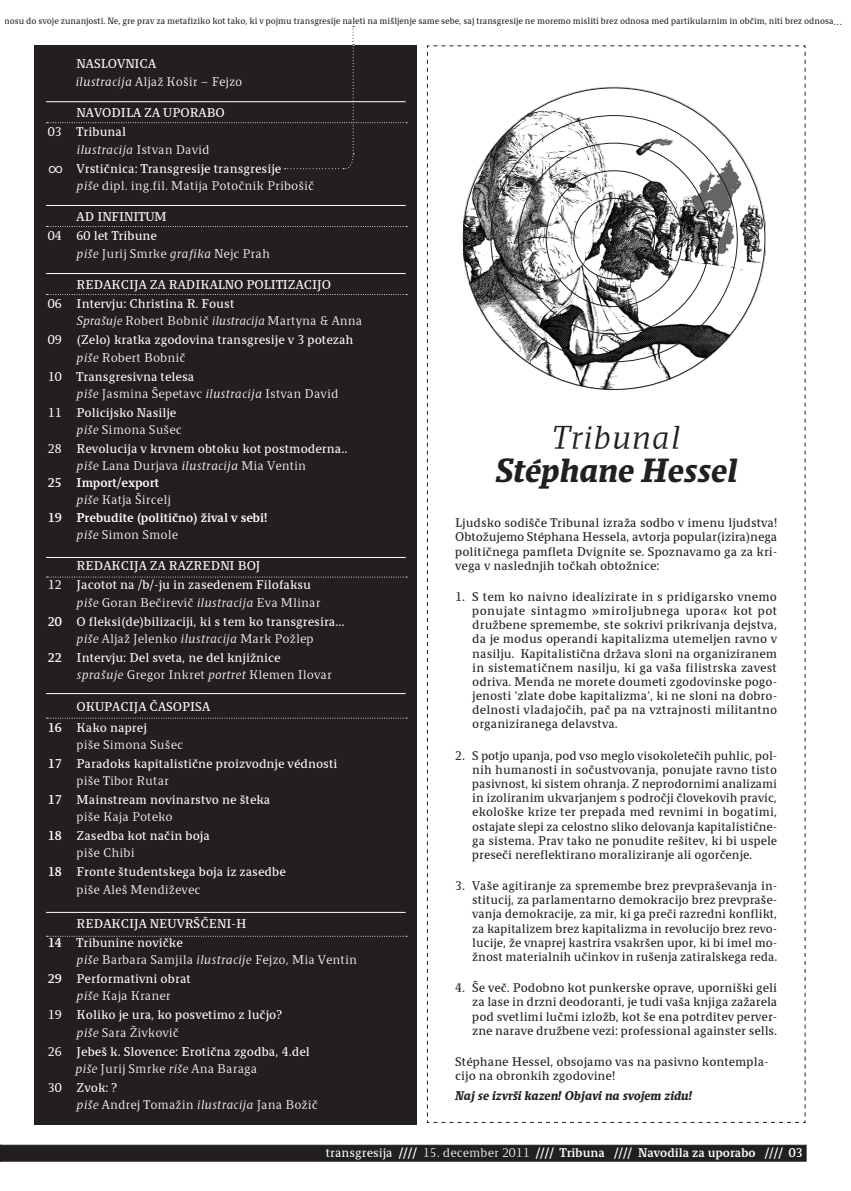
<style>
.page{position:relative;width:851px;height:1191px;background:#fff}
.page>*{position:absolute;margin:0;border:0;box-sizing:border-box;transform-origin:0 0}
.t1{font:italic 900 30px "Tribunal";color:#231f20}
.t2{font:italic 300 30px "Tribunal";color:#231f20}
.t3{font:11.5px/17.2px "Tribunal";color:#fff}
.t4{font:300 11.5px/17.2px "Tribunal";color:#fff}
.t5{font:700 11.5px/17.2px "Tribunal";color:#fff}
.t6{font:italic 300 11.5px/17.2px "Tribunal";color:#fff}
.t7{font:11.3px/14.2px "Tribunal";color:#231f20;text-align:justify}
.t8{font:700 11.3px "Tribunal";color:#fff}
.t9{font:italic 900 11.3px "Tribunal";color:#231f20}
.t10{font:8.2px "Tribunal";letter-spacing:-.005em;color:#231f20}
.s1{font-size:8.5px}
.s2{font-weight:400}
.s3{font-style:italic}
.s4{font-weight:400;font-style:normal}
.s5{font-style:normal}
.s6{font-weight:300;font-size:18px}
.s7{font-weight:300;font-style:italic}
.s8{font-weight:300}
.s9{font-weight:900}
</style>
<div class="page">
<svg style="left:0;top:1144px;width:807px;height:18px;background:#2f2c2d"></svg>
<svg style="left:426px;top:45px;width:380px;height:1078px"></svg>
<div style="left:34px;top:45px;width:382px;height:1079px;background:#231f20"></div>
<hr style="left:46px;top:205px;width:359px;height:1px;background:#fff">
<hr style="left:46px;top:273px;width:359px;height:1px;background:#fff">
<hr style="left:46px;top:557px;width:359px;height:1px;background:#fff">
<hr style="left:46px;top:693px;width:359px;height:1px;background:#fff">
<hr style="left:46px;top:912px;width:359px;height:1px;background:#fff">
<svg style="left:46px;top:226px;width:361px;height:1px"></svg>
<svg style="left:46px;top:294px;width:361px;height:1px"></svg>
<svg style="left:46px;top:576px;width:361px;height:1px"></svg>
<svg style="left:46px;top:718px;width:361px;height:1px"></svg>
<svg style="left:46px;top:936px;width:361px;height:1px"></svg>
<svg style="left:46px;top:26px;width:361px;height:144px"></svg>
<p class="t10" style="left:4px;top:14px;width:839px">nosu do svoje zunanjosti. Ne, gre prav za metafiziko kot tako, ki v pojmu transgresije naleti na mišljenje same sebe, saj transgresije ne moremo misliti brez odnosa med partikularnim in občim, niti brez odnosa <span class="s1">...</span></p>
<p class="t3" style="left:77px;top:55px;width:18px">Naslovni</p>
<p class="t4" style="left:75px;top:55px;width:168px;text-indent:64px"><span class="s2">ca<br></span><span class="s3">ilustracija</span> Aljaž Košir – Fejzo</p>
<p class="t3" style="left:77px;top:103px;width:19px">Navodila</p>
<p class="t3" style="left:144px;top:103px;width:29px">za upo</p>
<p class="t3" style="left:190px;top:103px;width:35px">rabo</p>
<p class="t3" style="left:48px;top:122px;width:15px">03</p>
<p class="t6" style="left:77px;top:123px;width:135px"><span class="s4">Tribunal<br></span>ilustracija <span class="s5">Istvan David</span></p>
<p class="t3" style="left:77px;top:159px;width:239px;text-indent:-29px"><span class="s6">∞</span> Vrstičnica: Transgresije transgresije<br><span class="s7">piše</span> <span class="s8">dipl. ing.fil. Matija Potočnik Pribošič</span></p>
<p class="t3" style="left:48px;top:207px;width:17px">ad</p>
<p class="t3" style="left:97px;top:207px;width:31px">infinitum</p>
<p class="t3" style="left:48px;top:226px;width:15px">04</p>
<p class="t4" style="left:77px;top:226px;width:195px"><span class="s2">60 let Tribune<br></span><span class="s3">piše</span> Jurij Smrke <span class="s3">grafika</span> Nejc Prah</p>
<p class="t3" style="left:77px;top:275px;width:27px">Redak</p>
<p class="t3" style="left:121px;top:275px;width:67px">cija za radikalno</p>
<p class="t3" style="left:246px;top:275px;width:9px">politiza</p>
<p class="t3" style="left:304px;top:275px;width:27px">cijo</p>
<p class="t3" style="left:48px;top:294px;width:15px">06</p>
<p class="t3" style="left:77px;top:294px;width:287px">Intervju: C hristina R. Foust<br><span class="s7">Sprašuje</span> <span class="s8">Robert Bobnič</span> <span class="s7">ilustracija</span> <span class="s8">Martyna &amp; Anna</span></p>
<p class="t3" style="left:48px;top:330px;width:15px">09</p>
<p class="t3" style="left:77px;top:330px;width:278px">(Zelo) kratka zgodovina transgresije v 3 potezah <span class="s7">piše</span> <span class="s8">Robert Bobnič</span></p>
<p class="t3" style="left:48px;top:366px;width:15px">10</p>
<p class="t4" style="left:77px;top:366px;width:263px"><span class="s2">Transgresivna telesa<br></span><span class="s3">piše</span> Jasmina Šepetavc <span class="s3">ilustracija</span> Istvan David</p>
<p class="t3" style="left:48px;top:403px;width:15px">11</p>
<p class="t3" style="left:77px;top:403px;width:107px">Policijsko Nasilje <span class="s7">piše</span> <span class="s8">Simona Sušec</span></p>
<p class="t3" style="left:48px;top:439px;width:301px">28 Revolucija v krvnem obtoku kot postmoderna..</p>
<p class="t4" style="left:77px;top:456px;width:231px"><span class="s3">piše</span> Lana Durjava <span class="s3">ilustracija</span> Mia Ventin</p>
<p class="t5" style="left:48px;top:473px;width:15px">25</p>
<p class="t5" style="left:77px;top:473px;width:96px">Import/export <span class="s7">piše</span> <span class="s8">Katja Šircelj</span></p>
<p class="t5" style="left:48px;top:508px;width:15px">19</p>
<p class="t5" style="left:77px;top:508px;width:192px">Prebudite (politično) žival v sebi! <span class="s7">piše</span> <span class="s8">Simon Smole</span></p>
<p class="t3" style="left:77px;top:556px;width:27px">redak</p>
<p class="t3" style="left:121px;top:556px;width:99px">cija za razredni</p>
<p class="t3" style="left:48px;top:555px;width:264px;line-height:19px;text-indent:190px">boj<br>12 Jacotot na /b/-ju in zasedenem Filofaksu</p>
<p class="t4" style="left:77px;top:592px;width:245px"><span class="s3">piše</span> Goran Bečirevič <span class="s3">ilustracija</span> Eva Mlinar</p>
<p class="t5" style="left:48px;top:611px;width:15px">20</p>
<p class="t3" style="left:77px;top:611px;width:269px">O fleksi(de)bilizaciji, ki s tem ko transgresira... <span class="s7">piše</span> <span class="s8">Aljaž Jelenko</span> <span class="s7">ilustracija</span> <span class="s8">Mark Požlep</span></p>
<p class="t5" style="left:48px;top:648px;width:15px">22</p>
<p class="t3" style="left:77px;top:648px;width:257px">Intervju: Del sveta, ne del knjižnice<br><span class="s7">sprašuje</span> <span class="s8">Gregor Inkret</span> <span class="s7">portret</span> <span class="s8">Klemen Ilovar</span></p>
<p class="t3" style="left:77px;top:696px;width:10px">okupa</p>
<p class="t3" style="left:120px;top:696px;width:38px">cija časopisa</p>
<p class="t5" style="left:48px;top:717px;width:15px">16</p>
<p class="t3" style="left:77px;top:717px;width:72px">Kako naprej</p>
<p class="t4" style="left:77px;top:735px;width:108px">piše Simona Sušec</p>
<p class="t5" style="left:48px;top:754px;width:15px">17</p>
<p class="t3" style="left:77px;top:754px;width:262px">Paradoks kapitalistične proizvodnje védnosti</p>
<p class="t4" style="left:77px;top:771px;width:94px">piše Tibor Rutar</p>
<p class="t5" style="left:48px;top:790px;width:15px">17</p>
<p class="t3" style="left:77px;top:790px;width:195px">Mainstream novinarstvo ne šteka</p>
<p class="t4" style="left:77px;top:807px;width:98px">piše Kaja Poteko</p>
<p class="t5" style="left:48px;top:826px;width:15px">18</p>
<p class="t3" style="left:77px;top:826px;width:135px">Zasedba kot način boja</p>
<p class="t4" style="left:77px;top:843px;width:60px">piše Chibi</p>
<p class="t5" style="left:48px;top:862px;width:15px">18</p>
<p class="t3" style="left:77px;top:862px;width:211px">Fronte študentskega boja iz zasedbe</p>
<p class="t4" style="left:77px;top:879px;width:125px">piše Aleš Mendiževec</p>
<p class="t3" style="left:48px;top:914px;width:20px">R</p>
<p class="t3" style="left:85px;top:914px;width:18px">edak</p>
<p class="t3" style="left:121px;top:914px;width:125px">cija neuvrščeni-h</p>
<p class="t5" style="left:48px;top:933px;width:15px">14</p>
<p class="t4" style="left:77px;top:933px;width:282px"><span class="s2">Tribunine novičke<br></span><span class="s3">piše</span> Barbara Samjila <span class="s3">ilustracije</span> Fejzo, Mia Ventin</p>
<p class="t5" style="left:48px;top:969px;width:15px">29</p>
<p class="t3" style="left:77px;top:969px;width:116px">Performativni obrat <span class="s7">piše</span> <span class="s8">Kaja Kraner</span></p>
<p class="t3" style="left:48px;top:1005px;width:15px">19</p>
<p class="t3" style="left:77px;top:1005px;width:207px">Koliko je ura, ko posvetimo z lučjo? <span class="s7">piše</span> <span class="s8">Sara Živkovič</span></p>
<p class="t3" style="left:75px;top:1041px;width:236px;text-indent:-27px">26 Jebeš k. Slovence: Erotična zgodba, 4.del <span class="s7">piše</span> <span class="s8">Jurij Smrke</span> <span class="s7">riše</span> <span class="s8">Ana Baraga</span></p>
<p class="t3" style="left:48px;top:1077px;width:15px">30</p>
<p class="t4" style="left:77px;top:1077px;width:243px"><span class="s2">Zvok: ?<br></span><span class="s3">piše</span> Andrej Tomažin <span class="s3">ilustracija</span> Jana Božič</p>
<h1 class="t2" style="left:552px;top:416px;width:130px">Tribunal</h1>
<h1 class="t1" style="left:495px;top:449px;width:243px">Stéphane Hessel</h1>
<p class="t7" style="left:455px;top:515px;width:323px">Ljudsko sodišče Tribunal izraža sodbo v imenu ljudstva!<br>Obtožujemo Stéphana Hessela, avtorja popular(izira)nega političnega pamfleta Dvignite se. Spoznavamo ga za kri&shy;vega v naslednjih točkah obtožnice:</p>
<p class="t7" style="left:472px;top:588px;width:306px;text-indent:-17px">1. S tem ko naivno idealizirate in s pridigarsko vnemo ponujate sintagmo »miroljubnega upora« kot pot družbene spremembe, ste sokrivi prikrivanja dejstva, da je modus operandi kapitalizma utemeljen ravno v nasilju. Kapitalistična država sloni na organiziranem in sistematičnem nasilju, ki ga vaša filistrska zavest odriva. Menda ne morete doumeti zgodovinske pogo&shy;jenosti 'zlate dobe kapitalizma', ki ne sloni na dobro&shy;delnosti vladajočih, pač pa na vztrajnosti militantno organiziranega delavstva.</p>
<p class="t7" style="left:472px;top:747px;width:306px;text-indent:-17px">2. S potjo upanja, pod vso meglo visokoletečih puhlic, pol&shy;nih humanosti in sočustvovanja, ponujate ravno tisto pasivnost, ki sistem ohranja. Z neprodornimi analizami in izoliranim ukvarjanjem s področji človekovih pravic, ekološke krize ter prepada med revnimi in bogatimi, ostajate slepi za celostno sliko delovanja kapitalistične&shy;ga sistema. Prav tako ne ponudite rešitev, ki bi uspele preseči nereflektirano moraliziranje ali ogorčenje.</p>
<p class="t7" style="left:472px;top:877px;width:306px;text-indent:-17px">3. Vaše agitiranje za spremembe brez prevpraševanja in&shy;stitucij, za parlamentarno demokracijo brez prevpraše&shy;vanja demokracije, za mir, ki ga preči razredni konflikt, za kapitalizem brez kapitalizma in revolucijo brez revo&shy;lucije, že vnaprej kastrira vsakršen upor, ki bi imel mo&shy;žnost materialnih učinkov in rušenja zatiralskega reda.</p>
<p class="t7" style="left:472px;top:980px;width:306px;text-indent:-17px">4. Še več. Podobno kot punkerske oprave, uporniški geli za lase in drzni deodoranti, je tudi vaša knjiga zažarela pod svetlimi lučmi izložb, kot še ena potrditev perver&shy;zne narave družbene vezi: professional againster sells.</p>
<p class="t7" style="left:455px;top:1053px;width:315px">Stéphane Hessel, obsojamo vas na pasivno kontempla&shy;cijo na obronkih zgodovine!</p>
<p class="t9" style="left:455px;top:1087px;width:238px">Naj se izvrši kazen! Objavi na svojem zidu!</p>
<p class="t8" style="left:326px;top:1143px;width:478px"><span class="s2">transgresija</span> <span class="s9">////</span> <span class="s8">15. december 2011</span> <span class="s9">////</span> Tribuna <span class="s9">////</span> Navodila za uporabo <span class="s9">////</span> 03</p>
</div>
